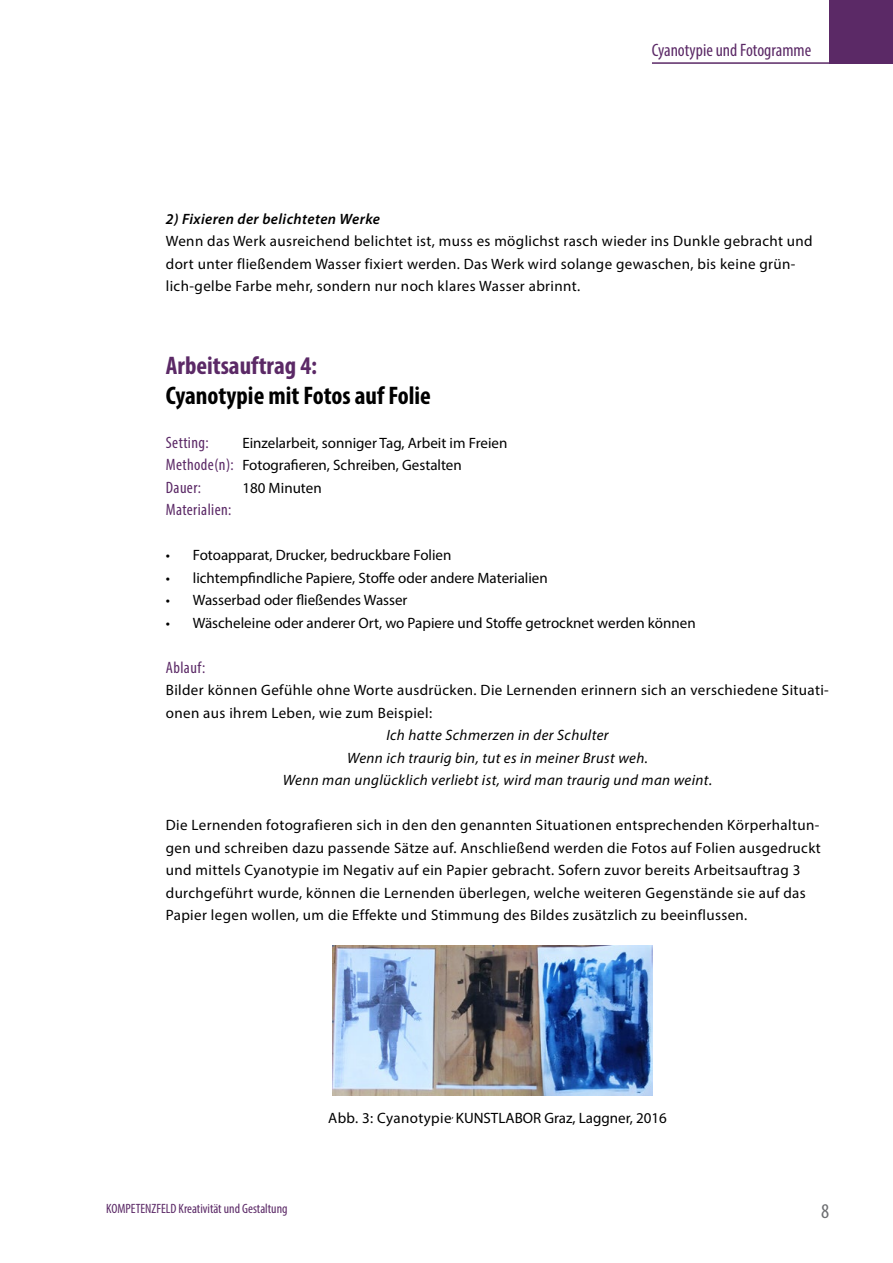
<style>
.page{position:relative;width:893px;height:1263px;background:#fff}
.page>*{position:absolute;margin:0;border:0;box-sizing:border-box;transform-origin:0 0}
.t1{font:700 condensed 25.5px/30px "Myriad Pro";color:#000}
.t2{font:condensed 21px "Myriad Pro";color:#6d6e71}
.t3{font:condensed 18px "Myriad Pro";color:#5b2966}
.t4{font:condensed 16.5px "Myriad Pro";letter-spacing:.025em;color:#5b2966}
.t5{font:15px/22.5px "Myriad Pro";letter-spacing:.025em;color:#000}
.t6{font:15px/22.5px "Myriad Pro";color:#000}
.t7{font:italic 15px "Myriad Pro";letter-spacing:.025em;color:#000}
.t8{font:condensed 13.5px "Myriad Pro";color:#5b2966}
.s1{font-weight:600;font-style:italic}
.s2{color:#5b2966}
.s3{font-stretch:condensed;font-size:16.5px;color:#5b2966}
</style>
<div class="page">
<hr style="left:652px;top:62px;width:202px;height:2px;background:#5b2966">
<div style="left:829px;top:0;width:64px;height:64px;background:#5b2966"></div>
<img style="left:332px;top:945px;width:320px;height:151px">
<p class="t3" style="left:652px;top:39px;width:161px">Cyanotypie und Fotogramme</p>
<p class="t5" style="left:166px;top:207px;width:648px"><span class="s1">2) Fixieren der belichteten Werke<br></span>Wenn das Werk ausreichend belichtet ist, muss es möglichst rasch wieder ins Dunkle gebracht und dort unter fließendem Wasser fixiert werden. Das Werk wird solange gewaschen, bis keine grün&shy;lich-gelbe Farbe mehr, sondern nur noch klares Wasser abrinnt.</p>
<p class="t1" style="left:166px;top:350px;width:267px"><span class="s2">Arbeitsauftrag 4:<br></span>Cyanotypie mit Fotos auf Folie</p>
<p class="t4" style="left:166px;top:432px;width:44px">Setting:</p>
<p class="t6" style="left:166px;top:431px;width:343px;text-indent:77px">Einzelarbeit, sonniger Tag, Arbeit im Freien<br><span class="s3">Methode(n):</span> Fotografieren, Schreiben, Gestalten</p>
<p class="t4" style="left:166px;top:477px;width:37px">Dauer:</p>
<p class="t6" style="left:242px;top:476px;width:81px">180 Minuten</p>
<p class="t4" style="left:166px;top:500px;width:67px">Materialien:</p>
<p class="t6" style="left:166px;top:544px;width:287px">• Fotoapparat, Drucker, bedruckbare Folien</p>
<p class="t6" style="left:166px;top:566px;width:383px">• lichtempfindliche Papiere, Stoffe oder andere Materialien</p>
<p class="t6" style="left:166px;top:589px;width:243px">• Wasserbad oder fließendes Wasser</p>
<p class="t6" style="left:166px;top:611px;width:531px">• Wäscheleine oder anderer Ort, wo Papiere und Stoffe getrocknet werden können</p>
<p class="t4" style="left:166px;top:657px;width:41px">Ablauf:</p>
<p class="t5" style="left:166px;top:679px;width:665px">Bilder können Gefühle ohne Worte ausdrücken. Die Lernenden erinnern sich an verschiedene Situati-</p>
<p class="t5" style="left:166px;top:701px;width:268px">onen aus ihrem Leben, wie zum Beispiel:</p>
<p class="t7" style="left:386px;top:726px;width:224px">Ich hatte Schmerzen in der Schulter</p>
<p class="t7" style="left:347px;top:748px;width:302px">Wenn ich traurig bin, tut es in meiner Brust weh.</p>
<p class="t7" style="left:283px;top:771px;width:431px">Wenn man unglücklich verliebt ist, wird man traurig und man weint.</p>
<p class="t5" style="left:166px;top:814px;width:656px">Die Lernenden fotografieren sich in den den genannten Situationen entsprechenden Körperhaltun&shy;gen und schreiben dazu passende Sätze auf. Anschließend werden die Fotos auf Folien ausgedruckt und mittels Cyanotypie im Negativ auf ein Papier gebracht. Sofern zuvor bereits Arbeitsauftrag 3 durchgeführt wurde, können die Lernenden überlegen, welche weiteren Gegenstände sie auf das Papier legen wollen, um die Effekte und Stimmung des Bildes zusätzlich zu beeinflussen.</p>
<p class="t6" style="left:328px;top:1106px;width:340px">Abb. 3: Cyanotypie<sup>,</sup> KUNSTLABOR Graz, Laggner, 2016</p>
<p class="t8" style="left:106px;top:1200px;width:183px">KOMPETENZFELD Kreativität und Gestaltung</p>
<p class="t2" style="left:821px;top:1198px;width:10px">8</p>
</div>
